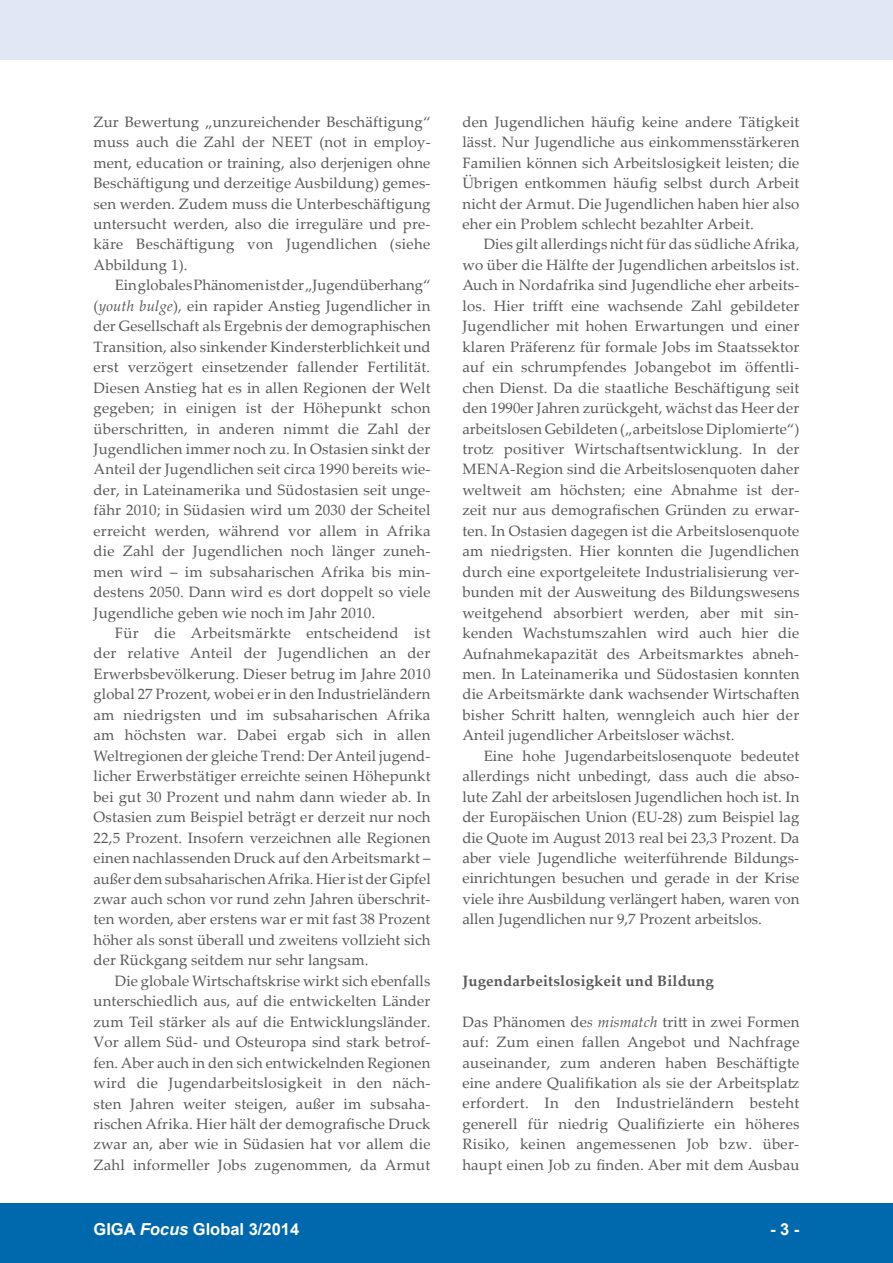
<style>
.page{position:relative;width:893px;height:1263px;background:#fff}
.page>*{position:absolute;margin:0;border:0;box-sizing:border-box;transform-origin:0 0}
.t1{font:700 16.5px "Arial";color:#fff}
.t2{font:15px/20.4px "Palatino Linotype";letter-spacing:.01em;color:#57585a;text-align:justify}
.t3{font:700 15px "Palatino Linotype";letter-spacing:.01em;color:#57585a}
.s1{font-style:italic}
</style>
<div class="page">
<div style="left:0;top:1203px;width:893px;height:60px;background:#0068ac"></div>
<div style="left:0;top:0;width:893px;height:60px;background:#dfe8f4"></div>
<p class="t2" style="left:94px;top:111px;width:339px">Zur Bewertung „unzureichender Beschäftigung“ muss auch die Zahl der NEET (not in employ&shy;ment, education or training, also derjenigen ohne Beschäftigung und derzeitige Ausbildung) gemes&shy;sen werden. Zudem muss die Unterbeschäftigung untersucht werden, also die irreguläre und pre&shy;käre Beschäftigung von Jugendlichen (siehe Abbildung 1).</p>
<p class="t2" style="left:94px;top:274px;width:339px;text-indent:21px">Ein globales Phänomen ist der „Jugendüberhang“ (<span class="s1">youth bulge</span>), ein rapider Anstieg Jugendlicher in der Gesellschaft als Ergebnis der demographischen Transition, also sinkender Kindersterblichkeit und erst verzögert einsetzender fallender Fertilität.<br>Diesen Anstieg hat es in allen Regionen der Welt gegeben; in einigen ist der Höhepunkt schon überschritten, in anderen nimmt die Zahl der Jugendlichen immer noch zu. In Ostasien sinkt der Anteil der Jugendlichen seit circa 1990 bereits wie&shy;der, in Lateinamerika und Südostasien seit unge&shy;fähr 2010; in Südasien wird um 2030 der Scheitel erreicht werden, während vor allem in Afrika die Zahl der Jugendlichen noch länger zuneh&shy;men wird – im subsaharischen Afrika bis min&shy;destens 2050. Dann wird es dort doppelt so viele Jugendliche geben wie noch im Jahr 2010.</p>
<p class="t2" style="left:94px;top:622px;width:339px;text-indent:21px">Für die Arbeitsmärkte entscheidend ist der relative Anteil der Jugendlichen an der Erwerbsbevölkerung. Dieser betrug im Jahre 2010 global 27 Prozent, wobei er in den Industrieländern am niedrigsten und im subsaharischen Afrika am höchsten war. Dabei ergab sich in allen Weltregionen der gleiche Trend: Der Anteil jugend&shy;licher Erwerbstätiger erreichte seinen Höhepunkt bei gut 30 Prozent und nahm dann wieder ab. In Ostasien zum Beispiel beträgt er derzeit nur noch 22,5 Prozent. Insofern verzeichnen alle Regionen einen nachlassenden Druck auf den Arbeitsmarkt – außer dem subsaharischen Afrika. Hier ist der Gipfel zwar auch schon vor rund zehn Jahren überschrit&shy;ten worden, aber erstens war er mit fast 38 Prozent höher als sonst überall und zweitens vollzieht sich der Rückgang seitdem nur sehr langsam.</p>
<p class="t2" style="left:94px;top:970px;width:339px;text-indent:21px">Die globale Wirtschaftskrise wirkt sich ebenfalls unterschiedlich aus, auf die entwickelten Länder zum Teil stärker als auf die Entwicklungsländer.<br>Vor allem Süd- und Osteuropa sind stark betrof&shy;fen. Aber auch in den sich entwickelnden Regionen wird die Jugendarbeitslosigkeit in den näch&shy;sten Jahren weiter steigen, außer im subsaha&shy;rischen Afrika. Hier hält der demografische Druck zwar an, aber wie in Südasien hat vor allem die Zahl informeller Jobs zugenommen, da Armut</p>
<p class="t2" style="left:462px;top:111px;width:339px">den Jugendlichen häufig keine andere Tätigkeit lässt. Nur Jugendliche aus einkommensstärkeren Familien können sich Arbeitslosigkeit leisten; die Übrigen entkommen häufig selbst durch Arbeit nicht der Armut. Die Jugendlichen haben hier also eher ein Problem schlecht bezahlter Arbeit.</p>
<p class="t2" style="left:462px;top:234px;width:339px;text-indent:21px">Dies gilt allerdings nicht für das südliche Afrika, wo über die Hälfte der Jugendlichen arbeitslos ist.<br>Auch in Nordafrika sind Jugendliche eher arbeits&shy;los. Hier trifft eine wachsende Zahl gebildeter Jugendlicher mit hohen Erwartungen und einer klaren Präferenz für formale Jobs im Staatssektor auf ein schrumpfendes Jobangebot im öffentli&shy;chen Dienst. Da die staatliche Beschäftigung seit den 1990er Jahren zurückgeht, wächst das Heer der arbeitslosen Gebildeten („arbeitslose Diplomierte“) trotz positiver Wirtschaftsentwicklung. In der MENA-Region sind die Arbeitslosenquoten daher weltweit am höchsten; eine Abnahme ist der&shy;zeit nur aus demografischen Gründen zu erwar&shy;ten. In Ostasien dagegen ist die Arbeitslosenquote am niedrigsten. Hier konnten die Jugendlichen durch eine exportgeleitete Industrialisierung ver&shy;bunden mit der Ausweitung des Bildungswesens weitgehend absorbiert werden, aber mit sin&shy;kenden Wachstumszahlen wird auch hier die Aufnahmekapazität des Arbeitsmarktes abneh&shy;men. In Lateinamerika und Südostasien konnten die Arbeitsmärkte dank wachsender Wirtschaften bisher Schritt halten, wenngleich auch hier der Anteil jugendlicher Arbeitsloser wächst.</p>
<p class="t2" style="left:462px;top:745px;width:339px;text-indent:21px">Eine hohe Jugendarbeitslosenquote bedeutet allerdings nicht unbedingt, dass auch die abso&shy;lute Zahl der arbeitslosen Jugendlichen hoch ist. In der Europäischen Union (EU-28) zum Beispiel lag die Quote im August 2013 real bei 23,3 Prozent. Da aber viele Jugendliche weiterführende Bildungs&shy;einrichtungen besuchen und gerade in der Krise viele ihre Ausbildung verlängert haben, waren von allen Jugendlichen nur 9,7 Prozent arbeitslos.</p>
<p class="t3" style="left:462px;top:970px;width:253px">Jugendarbeitslosigkeit und Bildung</p>
<p class="t2" style="left:462px;top:1011px;width:339px">Das Phänomen de<span class="s1">s mismatch</span> tritt in zwei Formen auf: Zum einen fallen Angebot und Nachfrage auseinander, zum anderen haben Beschäftigte eine andere Qualifikation als sie der Arbeitsplatz erfordert. In den Industrieländern besteht generell für niedrig Qualifizierte ein höheres Risiko, keinen angemessenen Job bzw. über&shy;haupt einen Job zu finden. Aber mit dem Ausbau</p>
<p class="t1" style="left:94px;top:1218px;width:207px">GIGA <span class="s1">Focus</span> Global 3/2014</p>
<p class="t1" style="left:770px;top:1218px;width:31px">- 3 -</p>
</div>
